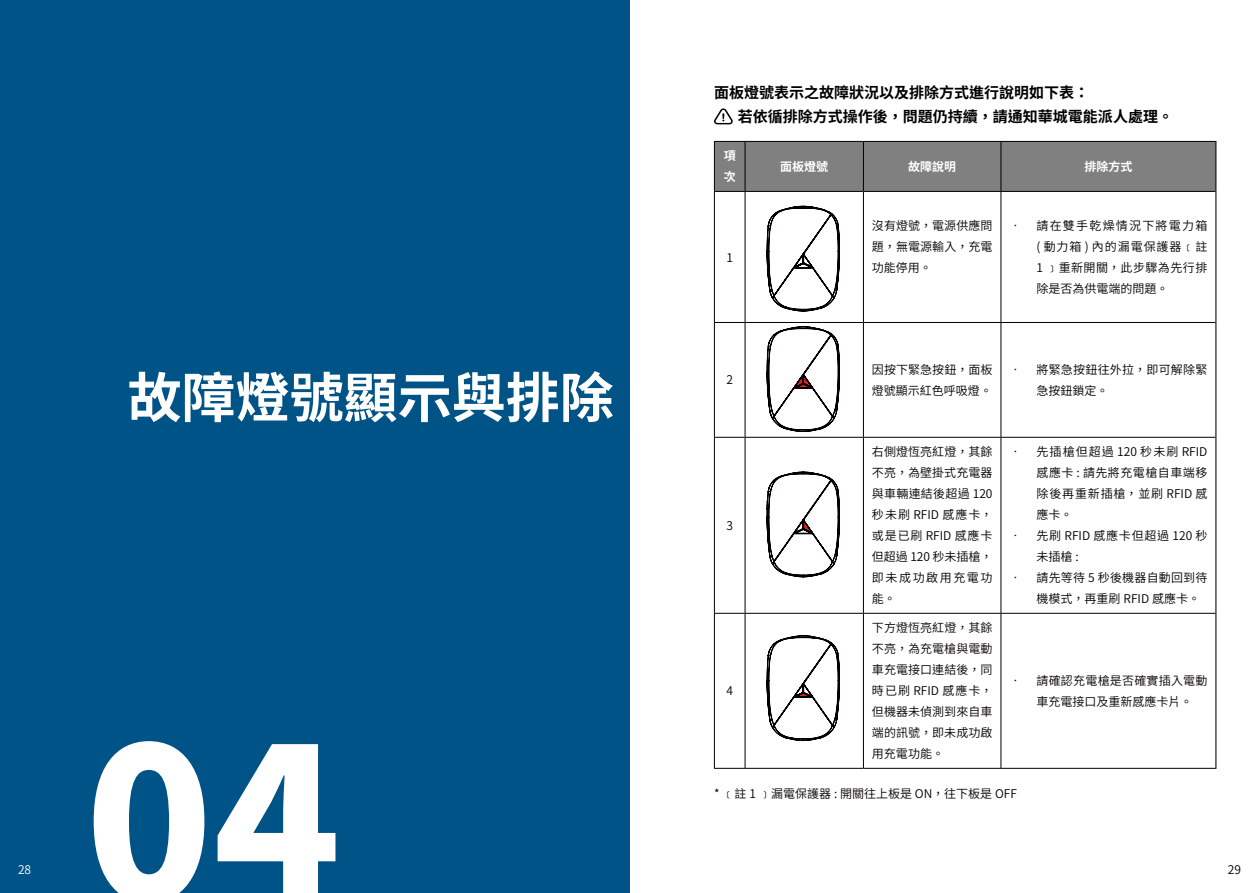
<style>
.page{position:relative;width:1259px;height:893px;background:#fff}
.page>*{position:absolute;margin:0;border:0;box-sizing:border-box;transform-origin:0 0}
.t1{font:900 210px "Noto Sans CJ Ktc";color:#fff}
.t2{font:700 54px "Noto Sans CJ Ktc";color:#fff}
.t3{font:700 15px/24px "Noto Sans CJ Ktc";color:#000}
.t4{font:600 12px/21px "Noto Sans CJ Ktc";letter-spacing:.02em;color:#000;text-align:justify}
.t5{font:600 12px/21px "Noto Sans CJ Ktc";letter-spacing:.005em;color:#040000;text-align:justify}
.t6{font:600 12px/21px "Noto Sans CJ Ktc";color:#000}
.t7{font:700 12px/21px "Noto Sans CJ Ktc";color:#fff}
.t8{font:600 12px "Noto Sans CJ Ktc";color:#fff}
</style>
<div class="page">
<div style="left:0;top:0;width:629px;height:893px;background:#005386"></div>
<div style="left:715px;top:142px;width:500px;height:49px;background:#808080"></div>
<svg style="left:715px;top:192px;width:500px;height:576px"></svg>
<hr style="left:744px;top:142px;width:1px;height:49px;background:#000">
<hr style="left:863px;top:142px;width:1px;height:49px;background:#000">
<hr style="left:1000px;top:142px;width:1px;height:49px;background:#000">
<hr style="left:714px;top:191px;width:31px;height:1px;background:#000">
<hr style="left:745px;top:191px;width:118px;height:1px;background:#000">
<hr style="left:744px;top:192px;width:1px;height:130px;background:#000">
<hr style="left:863px;top:191px;width:138px;height:1px;background:#000">
<hr style="left:863px;top:192px;width:1px;height:130px;background:#000">
<hr style="left:1001px;top:191px;width:214px;height:1px;background:#000">
<hr style="left:1000px;top:192px;width:1px;height:130px;background:#000">
<hr style="left:714px;top:322px;width:31px;height:1px;background:#000">
<hr style="left:745px;top:322px;width:118px;height:1px;background:#000">
<hr style="left:744px;top:323px;width:1px;height:114px;background:#000">
<hr style="left:863px;top:322px;width:138px;height:1px;background:#000">
<hr style="left:863px;top:323px;width:1px;height:114px;background:#000">
<hr style="left:1001px;top:322px;width:214px;height:1px;background:#000">
<hr style="left:1000px;top:323px;width:1px;height:114px;background:#000">
<hr style="left:714px;top:437px;width:31px;height:1px;background:#000">
<hr style="left:745px;top:437px;width:118px;height:1px;background:#000">
<hr style="left:744px;top:438px;width:1px;height:175px;background:#000">
<hr style="left:863px;top:437px;width:138px;height:1px;background:#000">
<hr style="left:863px;top:438px;width:1px;height:175px;background:#000">
<hr style="left:1001px;top:437px;width:214px;height:1px;background:#000">
<hr style="left:1000px;top:438px;width:1px;height:175px;background:#000">
<hr style="left:744px;top:614px;width:1px;height:154px;background:#000">
<hr style="left:863px;top:614px;width:1px;height:154px;background:#000">
<hr style="left:1000px;top:614px;width:1px;height:154px;background:#000">
<hr style="left:1215px;top:142px;width:1px;height:49px;background:#000">
<hr style="left:1215px;top:191px;width:1px;height:131px;background:#000">
<hr style="left:1215px;top:322px;width:1px;height:115px;background:#000">
<hr style="left:1215px;top:437px;width:1px;height:176px;background:#000">
<hr style="left:1215px;top:613px;width:1px;height:155px;background:#000">
<hr style="left:714px;top:141px;width:31px;height:1px;background:#000">
<hr style="left:714px;top:142px;width:1px;height:49px;background:#000">
<hr style="left:745px;top:141px;width:118px;height:1px;background:#000">
<hr style="left:863px;top:141px;width:138px;height:1px;background:#000">
<hr style="left:1001px;top:141px;width:215px;height:1px;background:#000">
<hr style="left:714px;top:192px;width:1px;height:130px;background:#000">
<hr style="left:714px;top:323px;width:1px;height:114px;background:#000">
<hr style="left:714px;top:438px;width:1px;height:175px;background:#000">
<hr style="left:714px;top:613px;width:31px;height:1px;background:#000">
<hr style="left:714px;top:614px;width:1px;height:154px;background:#000">
<hr style="left:745px;top:613px;width:118px;height:1px;background:#000">
<hr style="left:863px;top:613px;width:138px;height:1px;background:#000">
<hr style="left:1001px;top:613px;width:214px;height:1px;background:#000">
<hr style="left:714px;top:768px;width:31px;height:1px;background:#000">
<hr style="left:745px;top:768px;width:118px;height:1px;background:#000">
<hr style="left:863px;top:768px;width:138px;height:1px;background:#000">
<hr style="left:1001px;top:768px;width:215px;height:1px;background:#000">
<svg style="left:714px;top:108px;width:19px;height:16px"></svg>
<svg style="left:767px;top:206px;width:72px;height:105px"></svg>
<svg style="left:767px;top:327px;width:72px;height:105px"></svg>
<svg style="left:767px;top:636px;width:72px;height:105px"></svg>
<svg style="left:767px;top:472px;width:72px;height:105px"></svg>
<p class="t3" style="left:738px;top:81px;width:436px;text-indent:-24px">面板燈號表示之故障狀況以及排除方式進行說明如下表：<br>若依循排除方式操作後，問題仍持續，請通知華城電能派人處理。</p>
<p class="t7" style="left:723px;top:146px;width:13px">項次</p>
<p class="t7" style="left:780px;top:156px;width:49px">面板燈號</p>
<p class="t7" style="left:908px;top:156px;width:49px">故障說明</p>
<p class="t7" style="left:1084px;top:156px;width:49px">排除方式</p>
<h2 class="t2" style="left:128px;top:367px;width:487px">故障燈號顯示與排除</h2>
<p class="t4" style="left:726px;top:247px;width:8px">1</p>
<p class="t4" style="left:872px;top:215px;width:122px">沒有燈號，電源供應問題，無電源輸入，充電功能停用。</p>
<p class="t4" style="left:1036px;top:215px;width:172px;text-indent:-27px">• 請在雙手乾燥情況下將電力箱( 動力箱 ) 內的漏電保護器﹝註1 ﹞重新開關，此步驟為先行排除是否為供電端的問題。</p>
<p class="t4" style="left:726px;top:370px;width:8px">2</p>
<p class="t6" style="left:872px;top:359px;width:122px">因按下緊急按鈕，面板燈號顯示紅色呼吸燈。</p>
<p class="t4" style="left:1036px;top:359px;width:172px;text-indent:-27px">• 將緊急按鈕往外拉，即可解除緊急按鈕鎖定。</p>
<p class="t4" style="left:726px;top:515px;width:8px">3</p>
<p class="t4" style="left:872px;top:442px;width:122px">右側燈恆亮紅燈，其餘不亮，為壁掛式充電器與車輛連結後超過 120秒未刷 RFID 感應卡，或是已刷 RFID 感應卡但超過 120 秒未插槍，即未成功啟用充電功能。</p>
<p class="t4" style="left:1036px;top:442px;width:172px;text-indent:-27px">• 先插槍但超過 120 秒未刷 RFID感應卡 : 請先將充電槍自車端移除後再重新插槍，並刷 RFID 感應卡。</p>
<p class="t6" style="left:1036px;top:526px;width:172px;text-indent:-27px">• 先刷 RFID 感應卡但超過 120 秒未插槍 :</p>
<p class="t4" style="left:1036px;top:568px;width:172px;text-indent:-27px">• 請先等待 5 秒後機器自動回到待機模式，再重刷 RFID 感應卡。</p>
<p class="t5" style="left:872px;top:618px;width:122px">下方燈恆亮紅燈，其餘不亮，為充電槍與電動車充電接口連結後，同時已刷 RFID 感應卡，但機器未偵測到來自車端的訊號，即未成功啟用充電功能。</p>
<p class="t5" style="left:1036px;top:670px;width:172px;text-indent:-27px">• 請確認充電槍是否確實插入電動車充電接口及重新感應卡片。</p>
<p class="t4" style="left:726px;top:681px;width:8px">4</p>
<h1 class="t1" style="left:85px;top:705px;width:257px">04</h1>
<p class="t5" style="left:714px;top:783px;width:304px">* ﹝註 1 ﹞漏電保護器 : 開關往上板是 ON，往下板是 OFF</p>
<p class="t8" style="left:18px;top:862px;width:15px">28</p>
<p class="t5" style="left:1227px;top:859px;width:15px">29</p>
</div>
